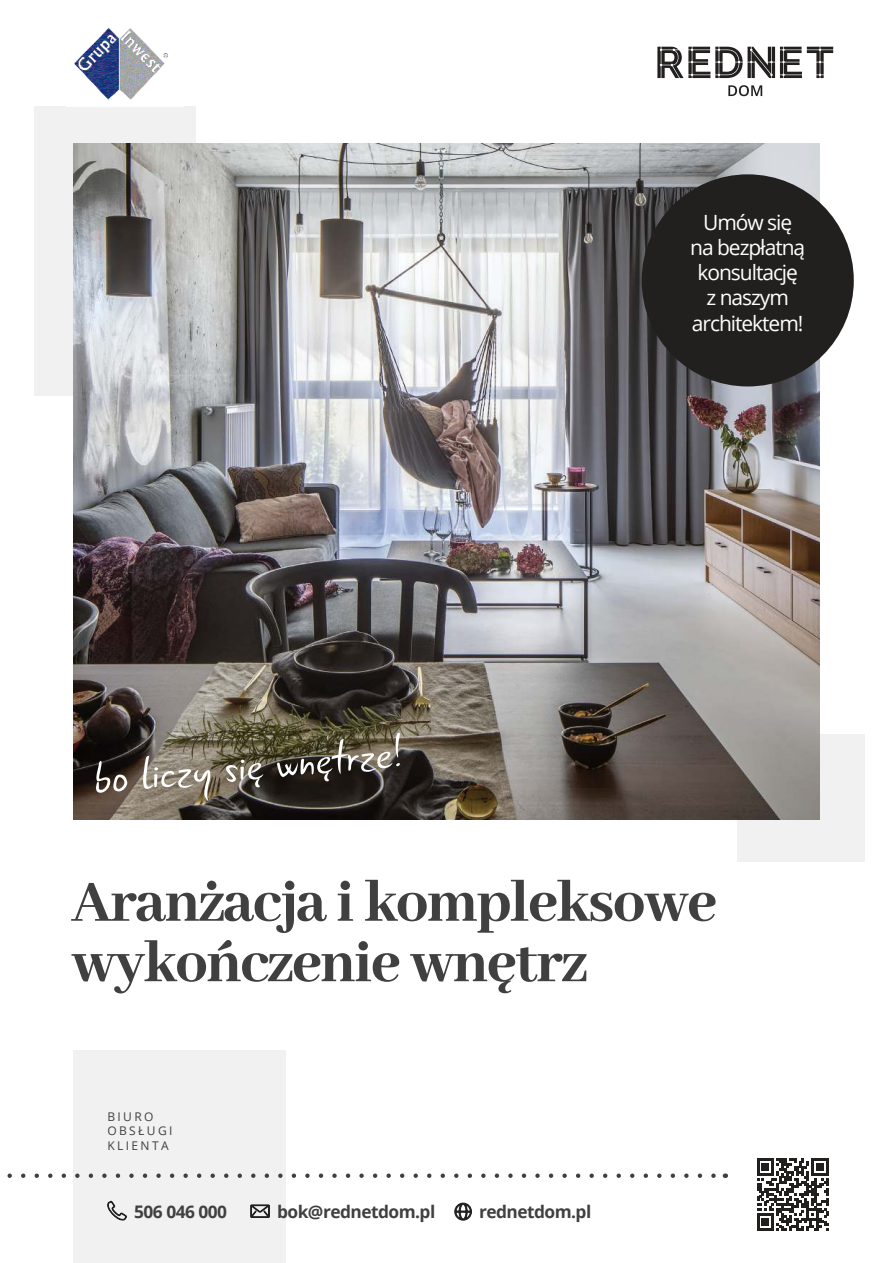
<style>
.page{position:relative;width:893px;height:1263px;background:#fff}
.page>*{position:absolute;margin:0;border:0;box-sizing:border-box;transform-origin:0 0}
.t1{font:800 64.5px/60.4px "Abhaya Libre";letter-spacing:-.025em;color:#404041}
.t2{font:46.35px "Gunny Rewritten";color:#fff}
.t3{font:21px/25.2px "Open Sans";letter-spacing:-.05em;color:#fff;text-align:center}
.t4{font:700 17.25px "Open Sans";letter-spacing:-.03em;color:#404041}
.t5{font:12px/14.4px "Open Sans";letter-spacing:.2em;color:#404041}
</style>
<div class="page">
<div style="left:34px;top:106px;width:162px;height:289px;background:#f1f1f2"></div>
<div style="left:73px;top:1050px;width:213px;height:213px;background:#f1f1f2"></div>
<div style="left:737px;top:734px;width:127px;height:128px;background:#f1f1f2"></div>
<img style="left:74px;top:144px;width:745px;height:675px">
<svg style="left:728px;top:85px;width:34px;height:11px"></svg>
<svg style="left:657px;top:47px;width:176px;height:31px"></svg>
<div style="left:642px;top:174px;width:212px;height:212px;background:#221f1f;border-radius:50%"></div>
<svg style="left:107px;top:1200px;width:20px;height:21px"></svg>
<svg style="left:250px;top:1204px;width:20px;height:14px"></svg>
<svg style="left:455px;top:1203px;width:17px;height:17px"></svg>
<svg style="left:757px;top:1158px;width:72px;height:72px"></svg>
<svg style="left:7px;top:1173px;width:709px;height:5px"></svg>
<img style="left:74px;top:28px;width:94px;height:72px">
<h2 class="t2" style="left:90px;top:749px;width:309px;rotate:-5deg">bo liczy się wnętrze!</h2>
<p class="t3" style="left:690px;top:209px;width:116px">Umów się na bezpłatną konsultację z naszym architektem!</p>
<h1 class="t1" style="left:71px;top:874px;width:647px">Aranżacja i kompleksowe wykończenie wnętrz</h1>
<p class="t5" style="left:107px;top:1110px;width:67px">BIURO<br>OBSŁUGI<br>KLIENTA</p>
<p class="t4" style="left:134px;top:1205px;width:94px">506 046 000</p>
<p class="t4" style="left:277px;top:1205px;width:160px">bok@rednetdom.pl</p>
<p class="t4" style="left:479px;top:1205px;width:114px">rednetdom.pl</p>
</div>
